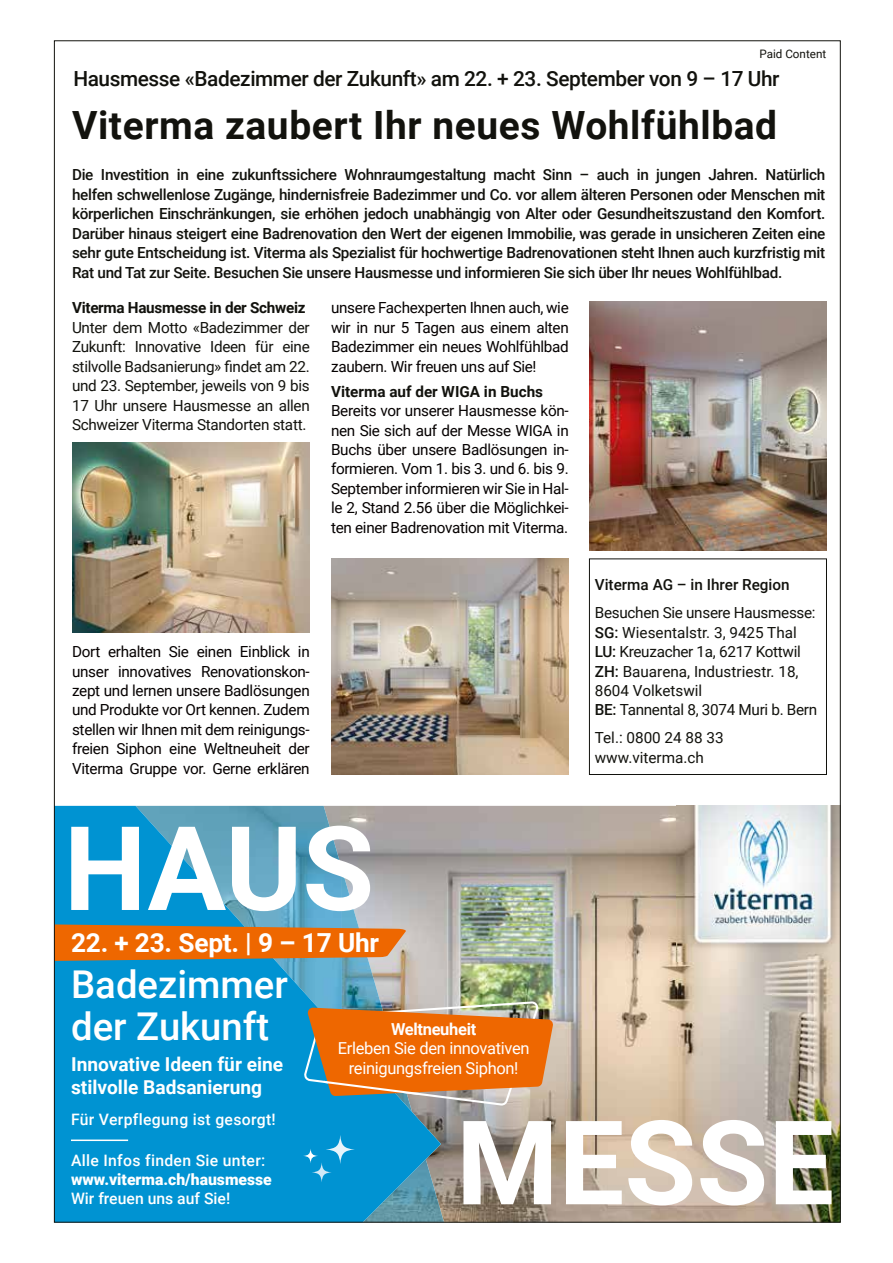
<style>
.page{position:relative;width:893px;height:1263px;background:#fff}
.page>*{position:absolute;margin:0;border:0;box-sizing:border-box;transform-origin:0 0}
.t1{font:700 117px "Roboto";color:#fff}
.t2{font:700 38.85px "Roboto";letter-spacing:.015em;color:#12120d}
.t3{font:500 38.25px/41.8px "Roboto";color:#fff}
.t4{font:700 26.25px "Roboto";letter-spacing:-.01em;color:#fff}
.t5{font:500 20.85px "Roboto";letter-spacing:-.02em;color:#12120d}
.t6{font:700 19.2px/23px "Roboto";color:#fff}
.t7{font:16.5px/19.8px "Roboto";letter-spacing:-.02em;color:#fff;text-align:center}
.t8{font:700 16.5px "Roboto";letter-spacing:-.02em;color:#fff}
.t9{font:500 15.75px "Roboto";letter-spacing:.02em;color:#fff}
.t10{font:900 15.75px "Roboto";color:#fff}
.t11{font:500 15.75px "Roboto";color:#fff}
.t12{font:500 15.3px/19.5px "Roboto";letter-spacing:-.02em;color:#12120d;text-align:justify}
.t13{font:15.3px/19.5px "Roboto";letter-spacing:-.02em;color:#050000;text-align:justify}
.t14{font:15.3px/19.5px "Roboto";letter-spacing:-.02em;color:#12120d;text-align:justify}
.t15{font:15.3px/19.5px "Roboto";color:#12120d}
.t16{font:700 15.3px "Roboto";letter-spacing:-.02em;color:#12120d}
.t17{font:700 15.3px "Roboto";color:#12120d}
.t18{font:500 15.3px "Roboto";color:#12120d}
.t19{font:11.7px "Roboto";color:#12120d}
.s1{font-weight:500}
</style>
<div class="page">
<img style="left:72px;top:442px;width:238px;height:190px">
<img style="left:589px;top:302px;width:238px;height:248px">
<img style="left:331px;top:558px;width:238px;height:217px">
<div style="left:589px;top:558px;width:238px;height:217px;border:1px solid #12120d"></div>
<img style="left:441px;top:806px;width:398px;height:414px">
<img style="left:441px;top:1105px;width:3px;height:115px">
<svg style="left:56px;top:806px;width:385px;height:414px;background:#2899c9"></svg>
<hr style="left:71px;top:1139px;width:57px;height:2px;background:#fff">
<img style="left:677px;top:806px;width:162px;height:155px">
<svg style="left:304px;top:1001px;width:249px;height:104px;background:#ca7d3a"></svg>
<svg style="left:326px;top:1135px;width:29px;height:29px"></svg>
<svg style="left:312px;top:1162px;width:20px;height:20px"></svg>
<svg style="left:303px;top:1148px;width:15px;height:15px"></svg>
<svg style="left:56px;top:924px;width:351px;height:37px;background:#d9711e"></svg>
<p class="t19" style="left:759px;top:45px;width:68px">Paid Content</p>
<h3 class="t5" style="left:73px;top:64px;width:708px">Hausmesse «Badezimmer der Zukunft» am 22. + 23. September von 9 – 17 Uhr</h3>
<h2 class="t2" style="left:72px;top:98px;width:707px">Viterma zaubert Ihr neues Wohlfühlbad</h2>
<p class="t12" style="left:72px;top:165px;width:755px">Die Investition in eine zukunftssichere Wohnraumgestaltung macht Sinn – auch in jungen Jahren. Natürlich helfen schwellenlose Zugänge, hindernisfreie Badezimmer und Co. vor allem älteren Personen oder Menschen mit körperlichen Einschränkungen, sie erhöhen jedoch unabhängig von Alter oder Gesundheitszustand den Komfort.<br>Darüber hinaus steigert eine Badrenovation den Wert der eigenen Immobilie, was gerade in unsicheren Zeiten eine sehr gute Entscheidung ist. Viterma als Spezialist für hochwertige Badrenovationen steht Ihnen auch kurzfristig mit Rat und Tat zur Seite. Besuchen Sie unsere Hausmesse und informieren Sie sich über Ihr neues Wohlfühlbad.</p>
<p class="t16" style="left:72px;top:297px;width:235px">Viterma Hausmesse in der Schweiz</p>
<p class="t14" style="left:72px;top:317px;width:239px">Unter dem Motto «Badezimmer der Zukunft: Innovative Ideen für eine stilvolle Badsanierung» findet am 22. und 23. September, jeweils von 9 bis 17 Uhr unsere Hausmesse an allen Schweizer Viterma Standorten statt.</p>
<p class="t13" style="left:331px;top:297px;width:239px">unsere Fachexperten Ihnen auch, wie wir in nur 5 Tagen aus einem alten Badezimmer ein neues Wohlfühlbad zaubern. Wir freuen uns auf Sie!</p>
<p class="t17" style="left:331px;top:380px;width:213px">Viterma auf der WIGA in Buchs</p>
<p class="t13" style="left:331px;top:400px;width:239px">Bereits vor unserer Hausmesse kön&shy;nen Sie sich auf der Messe WIGA in Buchs über unsere Badlösungen in&shy;formieren. Vom 1. bis 3. und 6. bis 9.<br>September informieren wir Sie in Hal&shy;le 2, Stand 2.56 über die Möglichkei&shy;ten einer Badrenovation mit Viterma.</p>
<p class="t13" style="left:72px;top:641px;width:239px">Dort erhalten Sie einen Einblick in unser innovatives Renovationskon&shy;zept und lernen unsere Badlösungen und Produkte vor Ort kennen. Zudem stellen wir Ihnen mit dem reinigungs&shy;freien Siphon eine Weltneuheit der Viterma Gruppe vor. Gerne erklären</p>
<h1 class="t1" style="left:64px;top:786px;width:312px">HAUS</h1>
<h3 class="t4" style="left:71px;top:924px;width:310px">22. + 23. Sept. | 9 – 17 Uhr</h3>
<h3 class="t3" style="left:71px;top:962px;width:218px">Badezimmer der Zukunft</h3>
<p class="t6" style="left:71px;top:1052px;width:214px">Innovative Ideen für eine stilvolle Badsanierung</p>
<p class="t8" style="left:391px;top:1017px;width:87px">Weltneuheit</p>
<p class="t7" style="left:338px;top:1038px;width:193px">Erleben Sie den innovativen reinigungsfreien Siphon!</p>
<p class="t18" style="left:595px;top:574px;width:196px">Viterma AG – in Ihrer Region</p>
<p class="t14" style="left:595px;top:602px;width:224px;text-align:left">Besuchen Sie unsere Hausmesse:<br><span class="s1">SG:</span> Wiesentalstr. 3, 9425 Thal<br><span class="s1">LU:</span> Kreuzacher 1a, 6217 Kottwil<br><span class="s1">ZH:</span> Bauarena, Industriestr. 18,<br>8604 Volketswil<br><span class="s1">BE:</span> Tannental 8, 3074 Muri b. Bern</p>
<p class="t15" style="left:595px;top:727px;width:130px">Tel.: 0800 24 88 33 www.viterma.ch</p>
<p class="t9" style="left:71px;top:1108px;width:206px">Für Verpflegung ist gesorgt!</p>
<p class="t9" style="left:71px;top:1149px;width:196px">Alle Infos finden Sie unter:</p>
<p class="t10" style="left:71px;top:1168px;width:202px">www.viterma.ch/hausmesse</p>
<p class="t11" style="left:71px;top:1187px;width:161px">Wir freuen uns auf Sie!</p>
<h1 class="t1" style="left:456px;top:1081px;width:380px">MESSE</h1>
</div>
